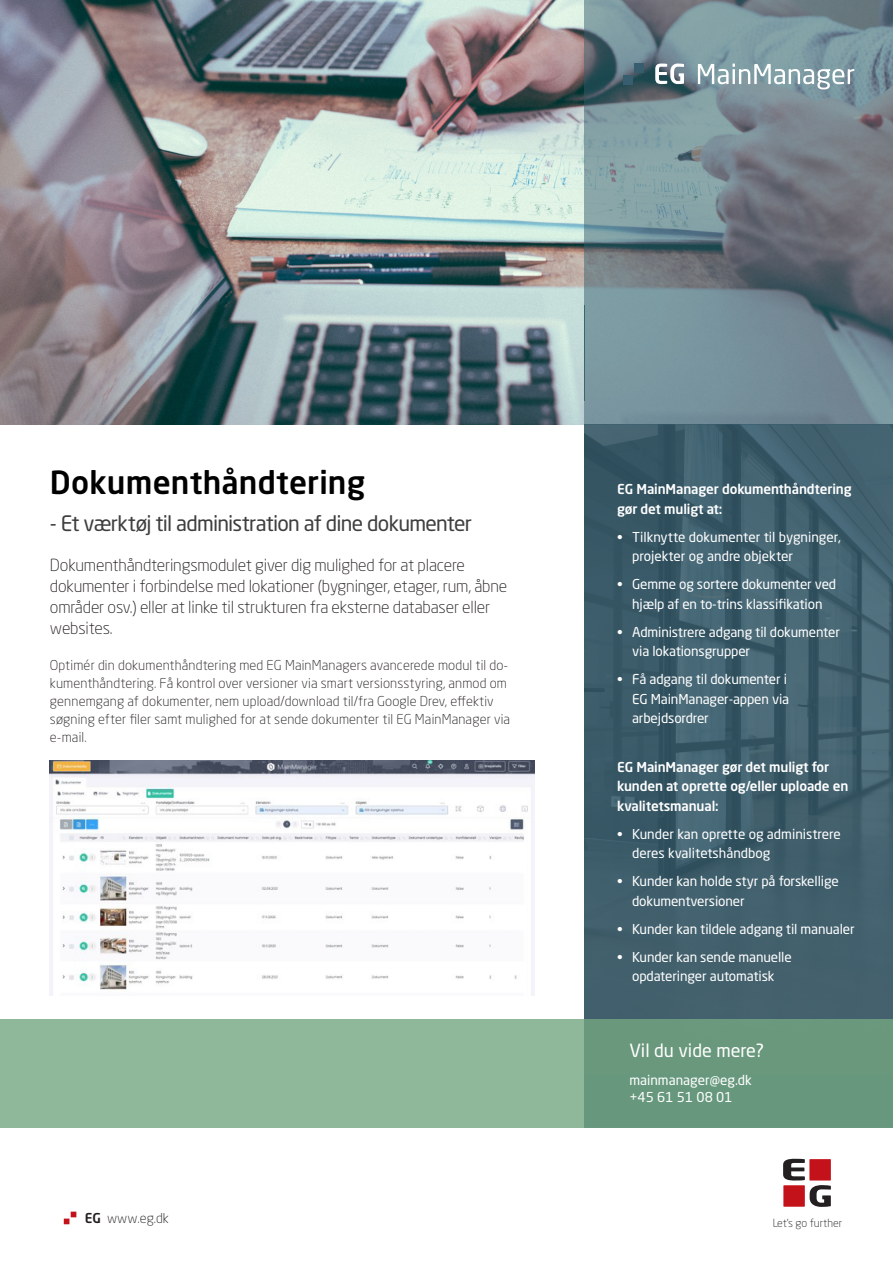
<style>
.page{position:relative;width:893px;height:1263px;background:#fff}
.page>*{position:absolute;margin:0;border:0;box-sizing:border-box;transform-origin:0 0}
.Overskrift{font:500 31.5px "Neo Sans Std";letter-spacing:.005em;color:#000}
.Overskrift-2{font:21px "Neo Sans Std";letter-spacing:-.035em;color:#3e3e3f}
.t1{font:18px "Neo Sans Std";color:#fff}
.Manchet{font:300 16.5px/21px "Neo Sans Std";letter-spacing:-.01em;color:#231f20}
.Brødtekst_bullet{font:13.5px/19.5px "Neo Sans Std";letter-spacing:-.01em;color:#fff}
.Brødtekst{font:300 13.5px/18px "Neo Sans Std";letter-spacing:.01em;color:#231f20}
.Brødtekst_bullet-2{font:500 13.5px/19.5px "Neo Sans Std";letter-spacing:-.01em;color:#fff}
.t2{font:300 11.1px "Neo Sans Std";color:#231f20}
.s1{font-weight:500}
</style>
<div class="page">
<img style="left:0;top:0;width:585px;height:425px">
<img style="left:585px;top:425px;width:308px;height:594px">
<svg style="left:0;top:1019px;width:893px;height:108px;background:#81ac8f"></svg>
<svg style="left:64px;top:1211px;width:12px;height:13px"></svg>
<svg style="left:783px;top:1159px;width:48px;height:48px"></svg>
<svg style="left:585px;top:0;width:308px;height:425px;background:#72868e"></svg>
<div style="left:623px;top:75px;width:10px;height:9px;background:#375d6e"></div>
<div style="left:635px;top:64px;width:9px;height:9px;background:#375d6e"></div>
<svg style="left:655px;top:64px;width:29px;height:20px"></svg>
<svg style="left:698px;top:64px;width:156px;height:25px"></svg>
<img style="left:50px;top:760px;width:485px;height:235px">
<p class="Overskrift" style="left:50px;top:462px;width:317px">Dokumenthåndtering</p>
<p class="Overskrift-2" style="left:50px;top:510px;width:424px">- Et værktøj til administration af dine dokumenter</p>
<p class="Manchet" style="left:50px;top:555px;width:459px">Dokumenthåndteringsmodulet giver dig mulighed for at placere dokumenter i forbindelse med lokationer (bygninger, etager, rum, åbne områder osv.) eller at linke til strukturen fra eksterne databaser eller websites.</p>
<p class="Brødtekst" style="left:50px;top:656px;width:462px">Optimér din dokumenthåndtering med EG MainManagers avancerede modul til do&shy;kumenthåndtering. Få kontrol over versioner via smart versionsstyring, anmod om gennemgang af dokumenter, nem upload/download til/fra Google Drev, effektiv søgning efter filer samt mulighed for at sende dokumenter til EG MainManager via e-mail.</p>
<p class="Brødtekst_bullet-2" style="left:617px;top:479px;width:236px">EG MainManager dokumenthåndtering gør det muligt at:</p>
<p class="Brødtekst_bullet" style="left:632px;top:527px;width:210px;text-indent:-15px">• Tilknytte dokumenter til bygninger, projekter og andre objekter</p>
<p class="Brødtekst_bullet" style="left:617px;top:574px;width:221px;text-align:center">• Gemme og sortere dokumenter ved hjælp af en to-trins klassifikation</p>
<p class="Brødtekst_bullet" style="left:632px;top:622px;width:209px;text-indent:-15px">• Administrere adgang til dokumenter via lokationsgrupper</p>
<p class="Brødtekst_bullet" style="left:632px;top:669px;width:159px;text-indent:-15px">• Få adgang til dokumenter i<br>EG MainManager-appen via arbejdsordrer</p>
<p class="Brødtekst_bullet-2" style="left:617px;top:757px;width:233px">EG MainManager gør det muligt for kunden at oprette og/eller uploade en kvalitetsmanual:</p>
<p class="Brødtekst_bullet" style="left:632px;top:824px;width:210px;text-indent:-15px">• Kunder kan oprette og administrere deres kvalitetshåndbog</p>
<p class="Brødtekst_bullet" style="left:632px;top:871px;width:208px;text-indent:-15px">• Kunder kan holde styr på forskellige dokumentversioner</p>
<p class="Brødtekst_bullet" style="left:617px;top:919px;width:239px">• Kunder kan tildele adgang til manualer</p>
<p class="Brødtekst_bullet" style="left:617px;top:947px;width:176px;text-align:center">• Kunder kan sende manuelle opdateringer automatisk</p>
<p class="t1" style="left:629px;top:1040px;width:136px">Vil du vide mere?</p>
<p class="Brødtekst_bullet" style="left:629px;top:1070px;width:124px">mainmanager@eg.dk</p>
<p class="Brødtekst_bullet" style="left:629px;top:1087px;width:105px">+45 61 51 08 01</p>
<p class="Brødtekst" style="left:85px;top:1209px;width:86px"><span class="s1">EG</span> www.eg.dk</p>
<p class="t2" style="left:772px;top:1217px;width:72px">Let’s go further</p>
</div>
